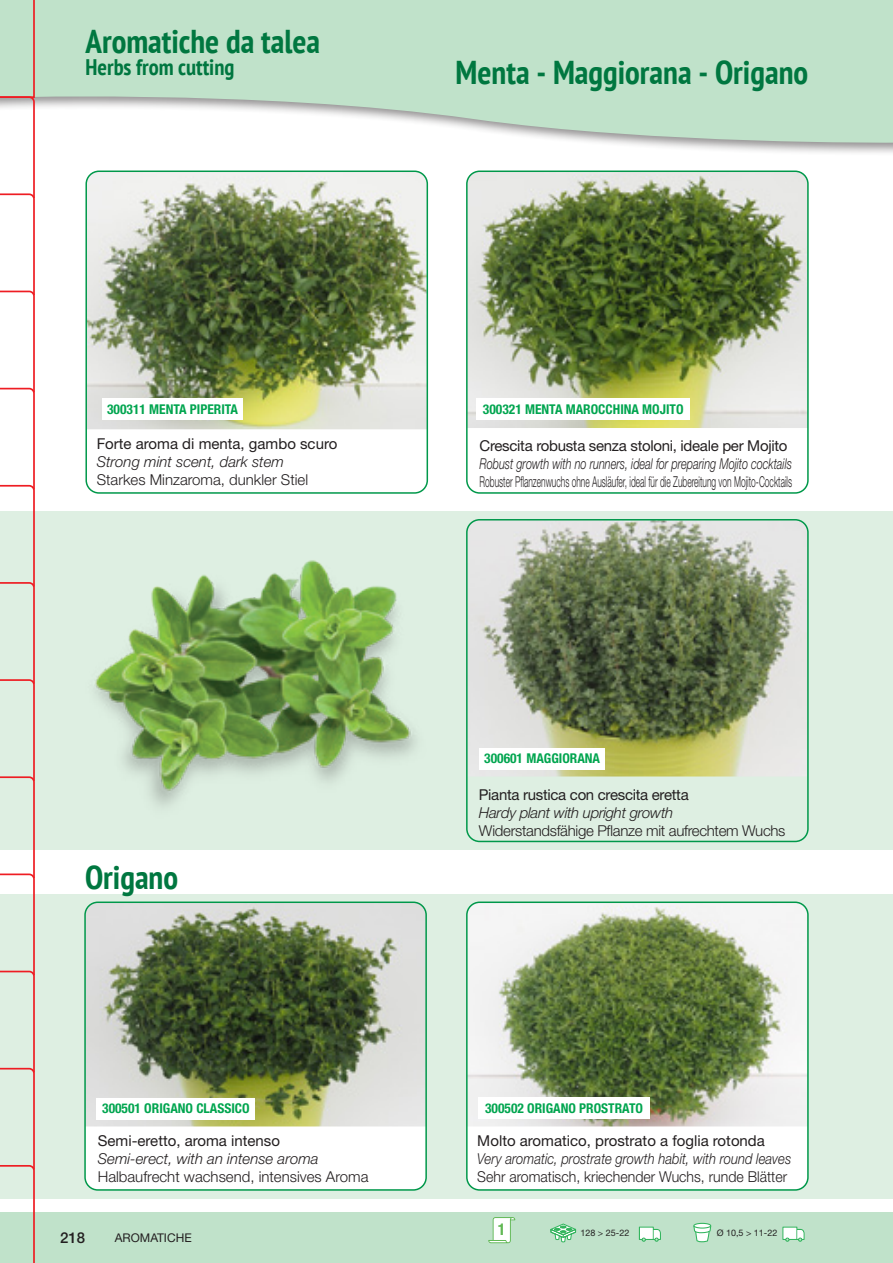
<style>
.page{position:relative;width:893px;height:1263px;background:#fff}
.page>*{position:absolute;margin:0;border:0;box-sizing:border-box;transform-origin:0 0}
.t1{font:700 condensed 33px "PT Sans";color:#007740}
.t2{font:700 condensed 22.5px "PT Sans";color:#007740}
.Dida{font:700 condensed 16.35px "Helvetica Neue LT Std";color:#61b854}
.seconda_lingua{font:15px "Helvetica Neue LT Std";color:#231f20}
.seconda_lingua-2{font:300 15px "Helvetica Neue LT Std";color:#231f20;scale:.56 1}
.seconda_lingua-3{font:15px "Helvetica Neue LT Std";letter-spacing:-.02em;color:#231f20}
.seconda_lingua-4{font:300 15px "Helvetica Neue LT Std";color:#231f20}
.seconda_lingua-5{font:italic 300 15px "Helvetica Neue LT Std";color:#231f20;scale:.73 1}
.seconda_lingua-6{font:italic 300 15px "Helvetica Neue LT Std";color:#231f20}
.seconda_lingua-7{font:italic 300 15px "Helvetica Neue LT Std";color:#231f20;scale:.87 1}
.seconda_lingua-8{font:300 15px "Helvetica Neue LT Std";color:#231f20;scale:.94 1}
.seconda_lingua-9{font:300 15px "Helvetica Neue LT Std";letter-spacing:-.02em;color:#231f20}
.seconda_lingua-10{font:italic 300 15px "Helvetica Neue LT Std";letter-spacing:-.02em;color:#231f20}
.t3{font:500 15px "Helvetica Neue LT Std";color:#231f20}
.Dida-2{font:700 condensed 13.5px "Helvetica Neue LT Std";color:#00a54f}
.t4{font:12px "Helvetica Neue LT Std";color:#231f20}
.t5{font:9px "Helvetica Neue LT Std";color:#231f20}
</style>
<div class="page">
<div style="left:0;top:1212px;width:893px;height:51px;background:#c0e2ca"></div>
<div style="left:0;top:511px;width:893px;height:339px;background:#deefe2"></div>
<div style="left:0;top:894px;width:893px;height:304px;background:#deefe2"></div>
<div style="left:0;top:0;width:893px;height:156px;background:#231f20;opacity:.5"></div>
<svg style="left:36px;top:0;width:857px;height:144px;background:#c7e3d0"></svg>
<svg style="left:550px;top:1223px;width:27px;height:20px"></svg>
<svg style="left:639px;top:1226px;width:22px;height:16px"></svg>
<svg style="left:693px;top:1225px;width:19px;height:18px"></svg>
<div style="left:694px;top:1223px;width:17px;height:5px;background:#fff;border-radius:50%"></div>
<div style="left:693px;top:1223px;width:18px;height:5px;border:1px solid #30b45c;border-radius:50%"></div>
<svg style="left:782px;top:1226px;width:22px;height:16px"></svg>
<svg style="left:488px;top:1217px;width:27px;height:26px"></svg>
<img style="left:467px;top:171px;width:341px;height:257px">
<div style="left:466px;top:171px;width:343px;height:323px;border:2px solid #00984a;border-radius:13px"></div>
<div style="left:85px;top:902px;width:341px;height:288px;background:#fff;border-radius:13px"></div>
<img style="left:87px;top:904px;width:337px;height:222px">
<div style="left:84px;top:901px;width:343px;height:290px;border:2px solid #00984a;border-radius:13px"></div>
<img style="left:469px;top:520px;width:337px;height:256px">
<div style="left:466px;top:519px;width:343px;height:323px;border:2px solid #00984a;border-radius:13px"></div>
<div style="left:467px;top:902px;width:341px;height:288px;background:#fff;border-radius:13px"></div>
<img style="left:469px;top:904px;width:337px;height:222px">
<div style="left:466px;top:901px;width:343px;height:290px;border:2px solid #00984a;border-radius:13px"></div>
<img style="left:88px;top:171px;width:339px;height:258px">
<div style="left:85px;top:171px;width:343px;height:323px;border:2px solid #00984a;border-radius:13px"></div>
<div style="left:478px;top:1097px;width:172px;height:21px;background:#fff"></div>
<div style="left:97px;top:1098px;width:158px;height:21px;background:#fff"></div>
<div style="left:102px;top:399px;width:141px;height:21px;background:#fff"></div>
<div style="left:476px;top:399px;width:214px;height:21px;background:#fff"></div>
<div style="left:479px;top:748px;width:126px;height:21px;background:#fff"></div>
<img style="left:94px;top:526px;width:374px;height:310px">
<svg style="left:0;top:0;width:36px;height:1263px"></svg>
<p class="t1" style="left:85px;top:19px;width:236px">Aromatiche da talea</p>
<p class="t2" style="left:85px;top:53px;width:150px">Herbs from cutting</p>
<p class="t1" style="left:456px;top:50px;width:354px">Menta - Maggiorana - Origano</p>
<p class="Dida-2" style="left:107px;top:401px;width:133px">300311 MENTA PIPERITA</p>
<p class="Dida-2" style="left:483px;top:401px;width:202px">300321 MENTA MAROCCHINA MOJITO</p>
<p class="seconda_lingua" style="left:97px;top:435px;width:242px">Forte aroma di menta, gambo scuro</p>
<p class="seconda_lingua-6" style="left:97px;top:453px;width:189px">Strong mint scent, dark stem</p>
<p class="seconda_lingua-4" style="left:97px;top:471px;width:213px">Starkes Minzaroma, dunkler Stiel</p>
<p class="t1" style="left:85px;top:856px;width:95px">Origano</p>
<p class="seconda_lingua-3" style="left:480px;top:437px;width:309px">Crescita robusta senza stoloni, ideale per Mojito</p>
<p class="seconda_lingua-5" style="left:480px;top:455px;width:429px">Robust growth with no runners, ideal for preparing Mojito cocktails</p>
<p class="seconda_lingua-2" style="left:480px;top:473px;width:560px">Robuster Pflanzenwuchs ohne Ausläufer, ideal für die Zubereitung von Mojito-Cocktails</p>
<p class="Dida-2" style="left:484px;top:750px;width:117px">300601 MAGGIORANA</p>
<p class="seconda_lingua-3" style="left:479px;top:785px;width:211px">Pianta rustica con crescita eretta</p>
<p class="seconda_lingua-10" style="left:479px;top:803px;width:196px">Hardy plant with upright growth</p>
<p class="seconda_lingua-9" style="left:479px;top:821px;width:308px">Widerstandsfähige Pflanze mit aufrechtem Wuchs</p>
<p class="Dida-2" style="left:102px;top:1100px;width:149px">300501 ORIGANO CLASSICO</p>
<p class="Dida-2" style="left:485px;top:1099px;width:159px">300502 ORIGANO PROSTRATO</p>
<p class="seconda_lingua" style="left:98px;top:1132px;width:184px">Semi-eretto, aroma intenso</p>
<p class="seconda_lingua-6" style="left:98px;top:1150px;width:222px">Semi-erect, with an intense aroma</p>
<p class="seconda_lingua-4" style="left:98px;top:1168px;width:272px">Halbaufrecht wachsend, intensives Aroma</p>
<p class="t3" style="left:60px;top:1228px;width:27px">218</p>
<p class="t4" style="left:115px;top:1230px;width:78px">AROMATICHE</p>
<p class="seconda_lingua" style="left:477px;top:1132px;width:289px">Molto aromatico, prostrato a foglia rotonda</p>
<p class="seconda_lingua-7" style="left:477px;top:1150px;width:362px">Very aromatic, prostrate growth habit, with round leaves</p>
<p class="seconda_lingua-8" style="left:477px;top:1168px;width:331px">Sehr aromatisch, kriechender Wuchs, runde Blätter</p>
<p class="Dida" style="left:498px;top:1219px;width:9px">1</p>
<p class="t5" style="left:580px;top:1228px;width:50px">128 &gt; 25-22</p>
<p class="t5" style="left:717px;top:1228px;width:62px">Ø 10,5 &gt; 11-22</p>
</div>
